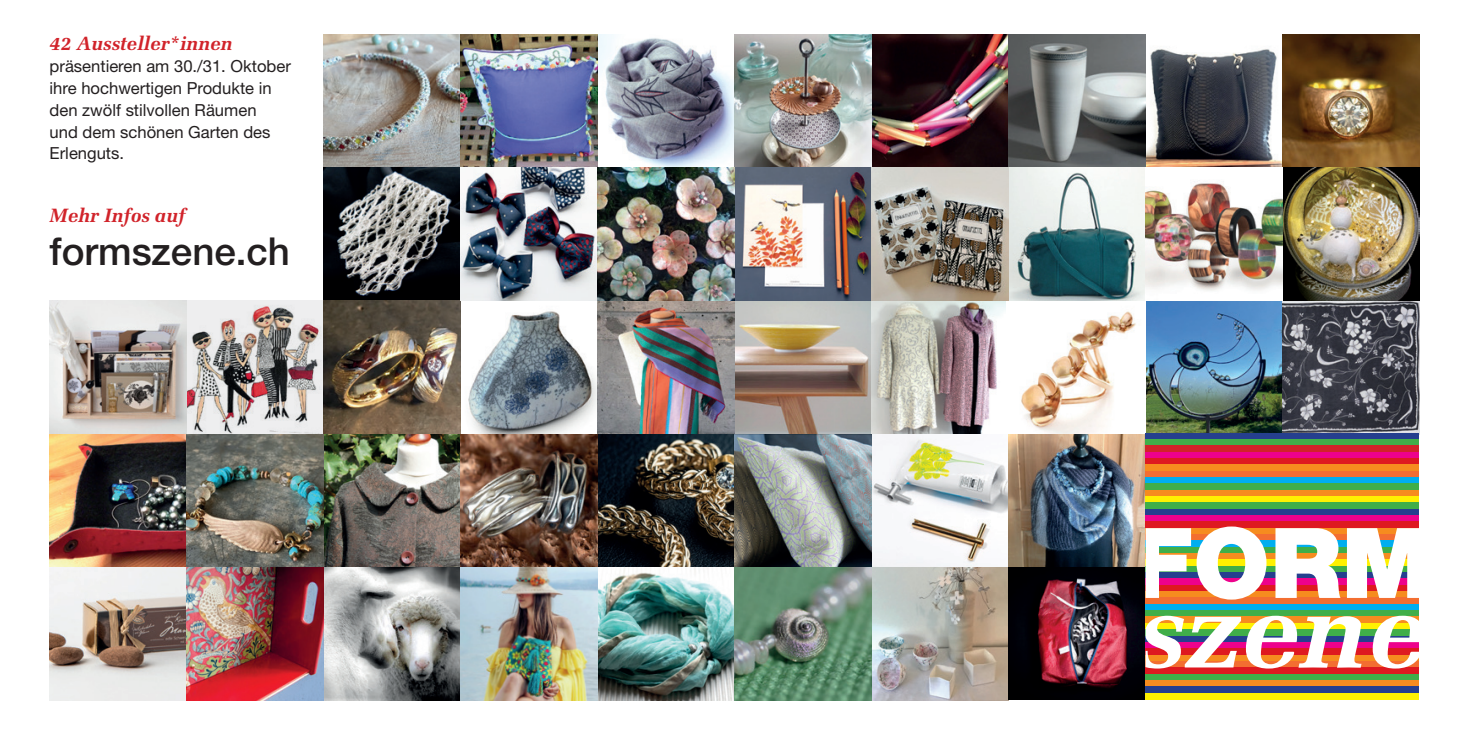
<style>
.page{position:relative;width:1469px;height:735px;background:#fff}
.page>*{position:absolute;margin:0;border:0;box-sizing:border-box;transform-origin:0 0}
.t1{font:500 38.5px "Helvetica Neue";color:#231f20}
.t2{font:italic 700 19.25px "Melior LT Std";color:#d1232a}
.t3{font:16.62px/21.9px "Helvetica Neue";color:#231f20}
</style>
<div class="page">
<img style="left:323px;top:35px;width:137px;height:265px">
<img style="left:460px;top:35px;width:959px;height:133px">
<img style="left:460px;top:168px;width:137px;height:266px">
<img style="left:50px;top:301px;width:410px;height:398px">
<img style="left:597px;top:301px;width:409px;height:133px">
<img style="left:1021px;top:301px;width:398px;height:133px">
<img style="left:597px;top:168px;width:822px;height:133px">
<img style="left:460px;top:434px;width:685px;height:265px">
<div style="left:1145px;top:432px;width:274px;height:7px;background:#253f8e"></div>
<div style="left:1145px;top:439px;width:274px;height:6px;background:#40ae49"></div>
<div style="left:1145px;top:445px;width:274px;height:6px;background:#d1232a"></div>
<div style="left:1145px;top:451px;width:274px;height:7px;background:#ed028c"></div>
<div style="left:1145px;top:458px;width:274px;height:6px;background:#de1920"></div>
<div style="left:1145px;top:464px;width:274px;height:6px;background:#f68c1f"></div>
<div style="left:1145px;top:470px;width:274px;height:7px;background:#f36e31"></div>
<div style="left:1145px;top:477px;width:274px;height:6px;background:#00aeef"></div>
<div style="left:1145px;top:483px;width:274px;height:6px;background:#40ae49"></div>
<div style="left:1145px;top:489px;width:274px;height:7px;background:#f68c1f"></div>
<div style="left:1145px;top:496px;width:274px;height:6px;background:#fff101"></div>
<div style="left:1145px;top:502px;width:274px;height:6px;background:#40ae49"></div>
<div style="left:1145px;top:508px;width:274px;height:7px;background:#253f8e"></div>
<div style="left:1145px;top:515px;width:274px;height:6px;background:#ed028c"></div>
<div style="left:1145px;top:521px;width:274px;height:6px;background:#de1920"></div>
<div style="left:1145px;top:597px;width:274px;height:6px;background:#f36e31"></div>
<div style="left:1145px;top:603px;width:274px;height:7px;background:#00aeef"></div>
<div style="left:1145px;top:610px;width:274px;height:6px;background:#40ae49"></div>
<div style="left:1145px;top:667px;width:274px;height:6px;background:#de1920"></div>
<div style="left:1145px;top:673px;width:274px;height:6px;background:#40ae49"></div>
<div style="left:1145px;top:679px;width:274px;height:7px;background:#f68c1f"></div>
<div style="left:1145px;top:686px;width:274px;height:6px;background:#253f8e"></div>
<div style="left:1145px;top:692px;width:274px;height:6px;background:#fff101"></div>
<svg style="left:1145px;top:615px;width:274px;height:53px"></svg>
<svg style="left:1145px;top:526px;width:274px;height:73px"></svg>
<p class="t2" style="left:50px;top:32px;width:184px">42 Aussteller*innen</p>
<p class="t3" style="left:50px;top:55px;width:243px">präsentieren am 30./31. Oktober ihre hochwertigen Produkte in den zwölf stilvollen Räumen<br>und dem schönen Garten des<br>Erlenguts.</p>
<p class="t2" style="left:50px;top:204px;width:137px">Mehr Infos auf</p>
<h1 class="t1" style="left:50px;top:228px;width:242px">formszene.ch</h1>
</div>
